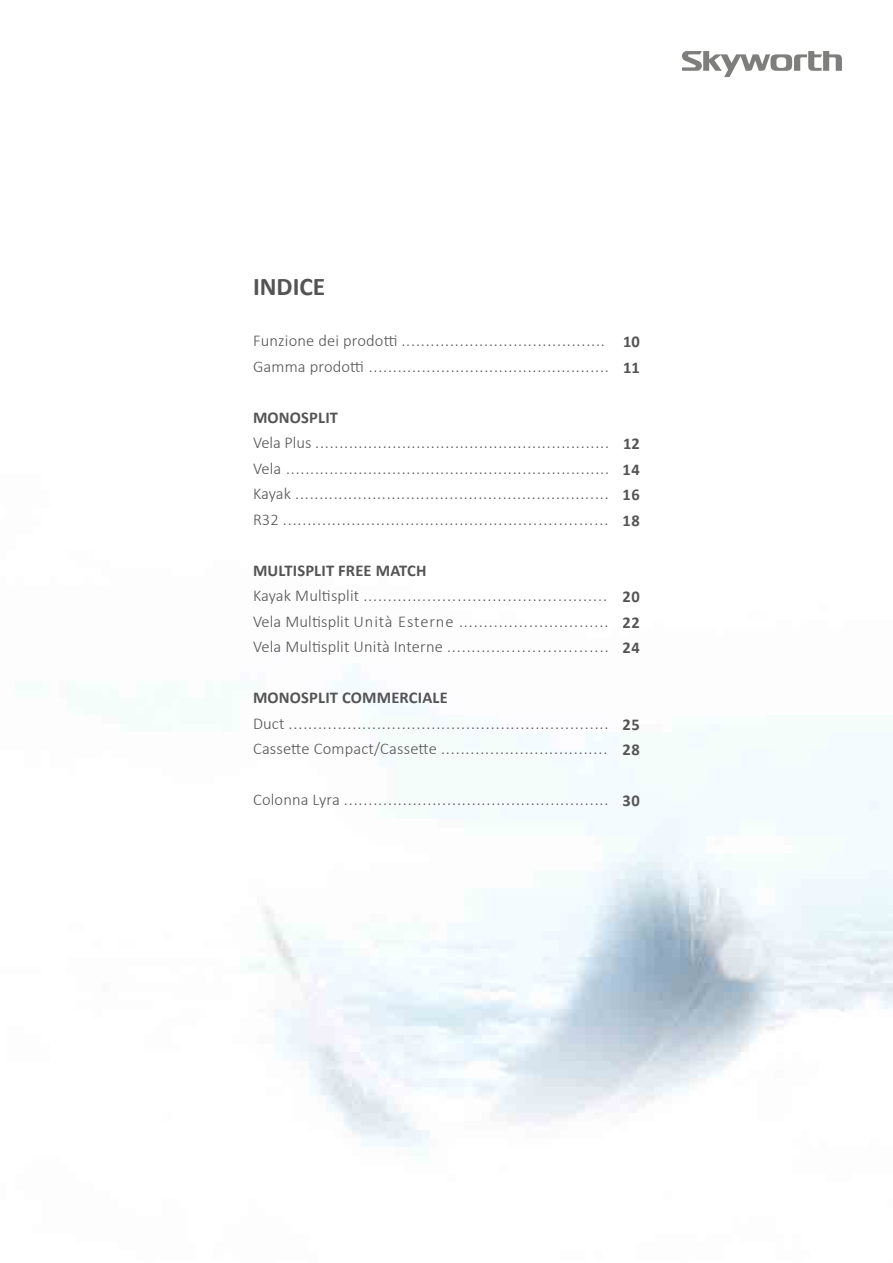
<style>
.page{position:relative;width:893px;height:1263px;background:#fff}
.page>*{position:absolute;margin:0;border:0;box-sizing:border-box;transform-origin:0 0}
.t1{font:700 25.5px "Calibri";color:#555454}
.t2{font:300 16.5px/25.5px "Calibri";letter-spacing:.01em;color:#555454}
.t3{font:700 16.5px/25.5px "Calibri";letter-spacing:.01em;color:#555454}
</style>
<div class="page">
<svg style="left:682px;top:51px;width:160px;height:26px"></svg>
<h1 class="t1" style="left:253px;top:270px;width:74px">INDICE</h1>
<p class="t2" style="left:253px;top:328px;width:357px">Funzione dei prodotti ..........................................<br>Gamma prodotti ..................................................</p>
<p class="t3" style="left:253px;top:405px;width:87px">MONOSPLIT</p>
<p class="t2" style="left:253px;top:430px;width:358px;text-align:justify">Vela Plus .............................................................<br>Vela ...................................................................<br>Kayak .................................................................<br>R32 ..................................................................</p>
<p class="t3" style="left:623px;top:329px;width:18px">10<br>11</p>
<p class="t3" style="left:622px;top:431px;width:19px;text-align:justify">12<br>14<br>16<br>18</p>
<p class="t3" style="left:253px;top:558px;width:175px">MULTISPLIT FREE MATCH</p>
<p class="t2" style="left:253px;top:583px;width:357px;text-align:justify">Kayak Multisplit .................................................<br>Vela Multisplit Unità Esterne ..............................<br>Vela Multisplit Unità Interne ................................</p>
<p class="t3" style="left:253px;top:685px;width:196px">MONOSPLIT COMMERCIALE</p>
<p class="t2" style="left:253px;top:710px;width:357px">Duct .................................................................<br>Cassette Compact/Cassette ..................................</p>
<p class="t2" style="left:253px;top:787px;width:357px">Colonna Lyra ......................................................</p>
<p class="t3" style="left:622px;top:584px;width:19px;text-align:justify">20<br>22<br>24</p>
<p class="t3" style="left:622px;top:711px;width:19px">25<br>28</p>
<p class="t3" style="left:622px;top:788px;width:19px">30</p>
</div>
